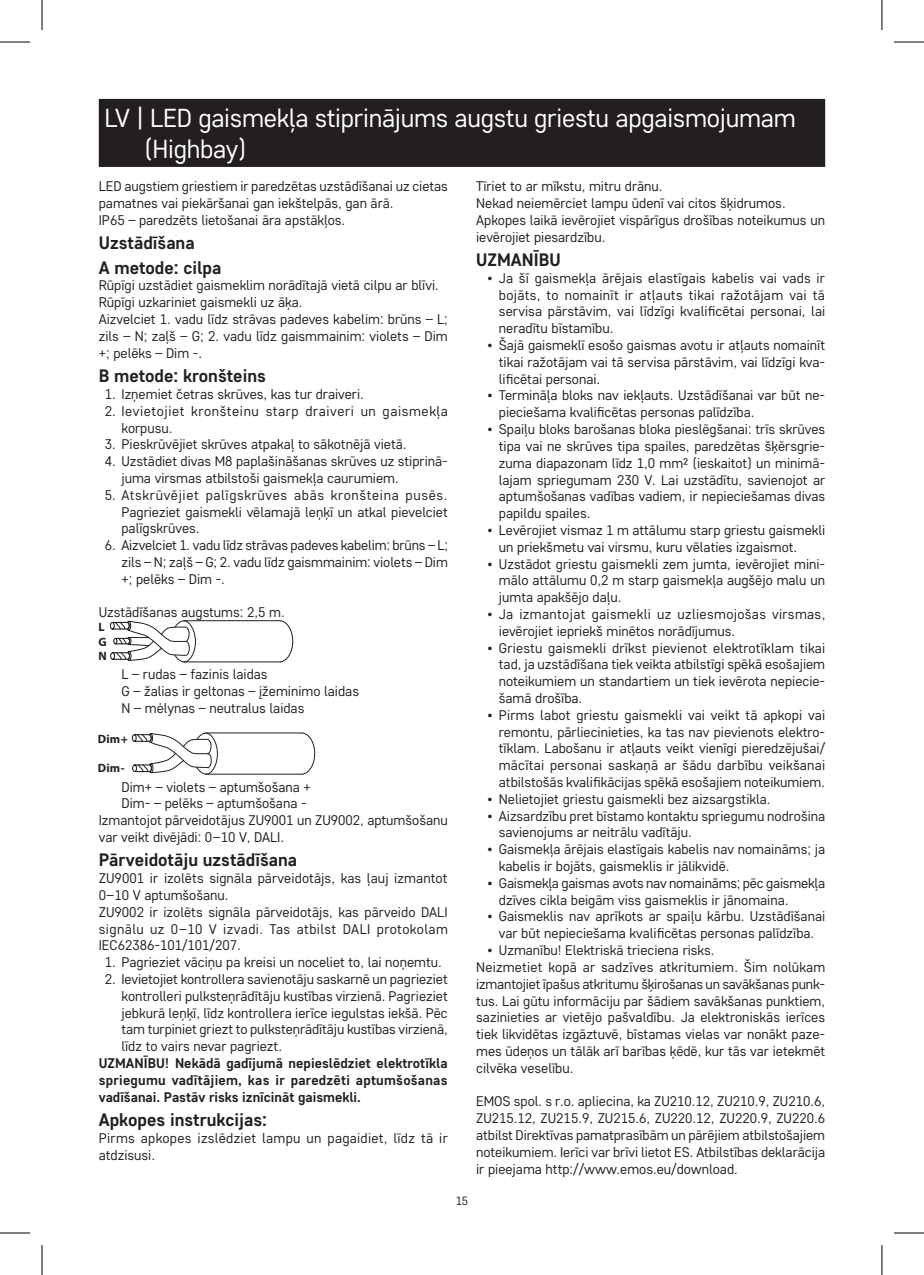
<style>
.page{position:relative;width:924px;height:1275px;background:#fff}
.page>*{position:absolute;margin:0;border:0;box-sizing:border-box;transform-origin:0 0}
.t1{font:26px/31.2px "Core Sans D35";letter-spacing:-.01em;color:#fff}
.t2{font:700 18px/24.4px "Core Sans D55";color:#231f20}
.t3{font:14px/16.8px "Core Sans D35";color:#231f20}
.t4{font:700 14px/16.8px "Core Sans D55";color:#231f20;text-align:justify}
.t5{font:14px/16.8px "Core Sans D35";letter-spacing:.025em;color:#231f20}
.t6{font:14px/16.8px "Core Sans D35";letter-spacing:.02em;color:#231f20}
.t7{font:14px/16.8px "Core Sans D35";letter-spacing:.045em;color:#231f20}
.t8{font:700 12px/14.4px "Myriad Pro";color:#231f20}
.t9{font:12px "Core Sans D35";color:#231f20}
</style>
<div class="page">
<svg style="left:109px;top:620px;width:184px;height:43px"></svg>
<svg style="left:131px;top:732px;width:184px;height:43px"></svg>
<div style="left:99px;top:99px;width:725px;height:68px;background:#231f20"></div>
<hr style="left:0;top:42px;width:30px;height:1px;background:#000">
<hr style="left:893px;top:42px;width:30px;height:1px;background:#000">
<hr style="left:0;top:1232px;width:30px;height:1px;background:#000">
<hr style="left:893px;top:1232px;width:30px;height:1px;background:#000">
<hr style="left:42px;top:0;width:1px;height:30px;background:#000">
<hr style="left:42px;top:1245px;width:1px;height:30px;background:#000">
<hr style="left:881px;top:0;width:1px;height:30px;background:#000">
<hr style="left:881px;top:1245px;width:1px;height:30px;background:#000">
<h1 class="t1" style="left:144px;top:102px;width:652px;text-indent:-40px">LV | LED gaismekļa stiprinājums augstu griestu apgaismojumam (Highbay)</h1>
<p class="t3" style="left:99px;top:177px;width:350px">LED augstiem griestiem ir paredzētas uzstādīšanai uz cietas pamatnes vai piekāršanai gan iekštelpās, gan ārā.<br>IP65 – paredzēts lietošanai āra apstākļos.</p>
<p class="t2" style="left:99px;top:230px;width:124px">Uzstādīšana<br>A metode: cilpa</p>
<p class="t3" style="left:99px;top:277px;width:350px">Rūpīgi uzstādiet gaismeklim norādītajā vietā cilpu ar blīvi.<br>Rūpīgi uzkariniet gaismekli uz āķa.<br>Aizvelciet 1. vadu līdz strāvas padeves kabelim: brūns – L; zils – N; zaļš – G; 2. vadu līdz gaismmainim: violets – Dim +; pelēks – Dim -.</p>
<p class="t2" style="left:99px;top:363px;width:168px">B metode: kronšteins</p>
<p class="t3" style="left:105px;top:385px;width:260px">1. Izņemiet četras skrūves, kas tur draiveri.</p>
<p class="t7" style="left:121px;top:402px;width:328px;text-indent:-17px">2. Ievietojiet kronšteinu starp draiveri un gaismekļa korpusu.</p>
<p class="t3" style="left:105px;top:435px;width:303px">3. Pieskrūvējiet skrūves atpakaļ to sākotnējā vietā.</p>
<p class="t3" style="left:121px;top:452px;width:327px;text-indent:-17px">4. Uzstādiet divas M8 paplašināšanas skrūves uz stiprinā&shy;juma virsmas atbilstoši gaismekļa caurumiem.</p>
<p class="t3" style="left:121px;top:486px;width:328px;text-align:justify;text-indent:-17px">5. Atskrūvējiet palīgskrūves abās kronšteina pusēs.<br>Pagrieziet gaismekli vēlamajā leņķī un atkal pievelciet palīgskrūves.</p>
<p class="t3" style="left:121px;top:536px;width:328px;text-align:justify;text-indent:-17px">6. Aizvelciet 1. vadu līdz strāvas padeves kabelim: brūns – L; zils – N; zaļš – G; 2. vadu līdz gaismmainim: violets – Dim +; pelēks – Dim -.</p>
<p class="t3" style="left:99px;top:603px;width:187px">Uzstādīšanas augstums: 2,5 m.</p>
<p class="t8" style="left:98px;top:619px;width:10px">L<br>G<br>N</p>
<p class="t3" style="left:121px;top:665px;width:239px">L – rudas – fazinis laidas<br>G – žalias ir geltonas – įžeminimo laidas<br>N – mėlynas – neutralus laidas</p>
<p class="t8" style="left:98px;top:731px;width:31px">Dim +</p>
<p class="t8" style="left:98px;top:760px;width:28px">Dim -</p>
<p class="t3" style="left:121px;top:777px;width:191px">Dim+ – violets – aptumšošana +</p>
<p class="t3" style="left:121px;top:794px;width:187px">Dim- – pelēks – aptumšošana -</p>
<p class="t3" style="left:99px;top:811px;width:350px">Izmantojot pārveidotājus ZU9001 un ZU9002, aptumšošanu</p>
<p class="t3" style="left:99px;top:828px;width:187px">var veikt divējādi: 0‒10 V, DALI.</p>
<p class="t2" style="left:99px;top:847px;width:200px">Pārveidotāju uzstādīšana</p>
<p class="t3" style="left:99px;top:869px;width:350px">ZU9001 ir izolēts signāla pārveidotājs, kas ļauj izmantot 0‒10 V aptumšošanu.<br>ZU9002 ir izolēts signāla pārveidotājs, kas pārveido DALI signālu uz 0‒10 V izvadi. Tas atbilst DALI protokolam IEC62386-101/101/207.</p>
<p class="t3" style="left:105px;top:953px;width:338px">1. Pagrieziet vāciņu pa kreisi un noceliet to, lai noņemtu.</p>
<p class="t3" style="left:121px;top:970px;width:328px;text-align:justify;text-indent:-17px">2. Ievietojiet kontrollera savienotāju saskarnē un pagrieziet kontrolleri pulksteņrādītāju kustības virzienā. Pagrieziet jebkurā leņķī, līdz kontrollera ierīce iegulstas iekšā. Pēc tam turpiniet griezt to pulksteņrādītāju kustības virzienā, līdz to vairs nevar pagriezt.</p>
<p class="t4" style="left:99px;top:1054px;width:350px">UZMANĪBU! Nekādā gadījumā nepieslēdziet elektrotīkla spriegumu vadītājiem, kas ir paredzēti aptumšošanas vadīšanai. Pastāv risks iznīcināt gaismekli.</p>
<p class="t2" style="left:99px;top:1107px;width:170px">Apkopes instrukcijas:</p>
<p class="t6" style="left:99px;top:1129px;width:350px">Pirms apkopes izslēdziet lampu un pagaidiet, līdz tā ir atdzisusi.</p>
<p class="t9" style="left:455px;top:1192px;width:14px">15</p>
<p class="t3" style="left:476px;top:177px;width:350px">Tīriet to ar mīkstu, mitru drānu.<br>Nekad neiemērciet lampu ūdenī vai citos šķidrumos.<br>Apkopes laikā ievērojiet vispārīgus drošības noteikumus un ievērojiet piesardzību.</p>
<p class="t2" style="left:476px;top:247px;width:86px">UZMANĪBU</p>
<p class="t3" style="left:498px;top:269px;width:328px;text-align:justify;text-indent:-11px">• Ja šī gaismekļa ārējais elastīgais kabelis vai vads ir bojāts, to nomainīt ir atļauts tikai ražotājam vai tā servisa pārstāvim, vai līdzīgi kvalificētai personai, lai neradītu bīstamību.</p>
<p class="t3" style="left:498px;top:336px;width:327px;text-align:justify;text-indent:-11px">• Šajā gaismeklī esošo gaismas avotu ir atļauts nomainīt tikai ražotājam vai tā servisa pārstāvim, vai līdzīgi kva&shy;lificētai personai.</p>
<p class="t3" style="left:498px;top:387px;width:327px;text-indent:-11px">• Termināļa bloks nav iekļauts. Uzstādīšanai var būt ne&shy;pieciešama kvalificētas personas palīdzība.</p>
<p class="t3" style="left:498px;top:420px;width:328px;text-align:justify;text-indent:-11px">• Spaiļu bloks barošanas bloka pieslēgšanai: trīs skrūves tipa vai ne skrūves tipa spailes, paredzētas šķērsgrie&shy;zuma diapazonam līdz 1,0 mm² (ieskaitot) un minimā&shy;lajam spriegumam 230 V. Lai uzstādītu, savienojot ar aptumšošanas vadības vadiem, ir nepieciešamas divas papildu spailes.</p>
<p class="t3" style="left:498px;top:521px;width:328px;text-indent:-11px">• Levērojiet vismaz 1 m attālumu starp griestu gaismekli un priekšmetu vai virsmu, kuru vēlaties izgaismot.</p>
<p class="t3" style="left:498px;top:555px;width:327px;text-align:justify;text-indent:-11px">• Uzstādot griestu gaismekli zem jumta, ievērojiet mini&shy;mālo attālumu 0,2 m starp gaismekļa augšējo malu un jumta apakšējo daļu.</p>
<p class="t5" style="left:498px;top:605px;width:328px;text-indent:-11px">• Ja izmantojat gaismekli uz uzliesmojošas virsmas, ievērojiet iepriekš minētos norādījumus.</p>
<p class="t3" style="left:498px;top:639px;width:328px;text-align:justify;text-indent:-11px">• Griestu gaismekli drīkst pievienot elektrotīklam tikai tad, ja uzstādīšana tiek veikta atbilstīgi spēkā esošajiem noteikumiem un standartiem un tiek ievērota nepiecie&shy;šamā drošība.</p>
<p class="t3" style="left:498px;top:706px;width:328px;text-align:justify;text-indent:-11px">• Pirms labot griestu gaismekli vai veikt tā apkopi vai remontu, pārliecinieties, ka tas nav pievienots elektro&shy;tīklam. Labošanu ir atļauts veikt vienīgi pieredzējušai/ mācītai personai saskaņā ar šādu darbību veikšanai atbilstošās kvalifikācijas spēkā esošajiem noteikumiem.</p>
<p class="t3" style="left:487px;top:790px;width:284px">• Nelietojiet griestu gaismekli bez aizsargstikla.</p>
<p class="t3" style="left:498px;top:807px;width:327px;text-indent:-11px">• Aizsardzību pret bīstamo kontaktu spriegumu nodrošina savienojums ar neitrālu vadītāju.</p>
<p class="t3" style="left:498px;top:840px;width:327px;text-indent:-11px">• Gaismekļa ārējais elastīgais kabelis nav nomaināms; ja kabelis ir bojāts, gaismeklis ir jālikvidē.</p>
<p class="t3" style="left:498px;top:874px;width:327px;text-indent:-11px">• Gaismekļa gaismas avots nav nomaināms; pēc gaismekļa dzīves cikla beigām viss gaismeklis ir jānomaina.</p>
<p class="t3" style="left:487px;top:907px;width:339px;text-align:center">• Gaismeklis nav aprīkots ar spaiļu kārbu. Uzstādīšanai var būt nepieciešama kvalificētas personas palīdzība.</p>
<p class="t3" style="left:476px;top:941px;width:350px;text-indent:11px">• Uzmanību! Elektriskā trieciena risks.<br>Neizmetiet kopā ar sadzīves atkritumiem. Šim nolūkam izmantojiet īpašus atkritumu šķirošanas un savākšanas punk&shy;tus. Lai gūtu informāciju par šādiem savākšanas punktiem, sazinieties ar vietējo pašvaldību. Ja elektroniskās ierīces tiek likvidētas izgāztuvē, bīstamas vielas var nonākt paze&shy;mes ūdeņos un tālāk arī barības ķēdē, kur tās var ietekmēt cilvēka veselību.</p>
<p class="t3" style="left:476px;top:1092px;width:350px;text-align:justify">EMOS spol. s r.o. apliecina, ka ZU210.12, ZU210.9, ZU210.6, ZU215.12, ZU215.9, ZU215.6, ZU220.12, ZU220.9, ZU220.6 atbilst Direktīvas pamatprasībām un pārējiem atbilstošajiem noteikumiem. Ierīci var brīvi lietot ES. Atbilstības deklarācija ir pieejama http://www.emos.eu/download.</p>
</div>
